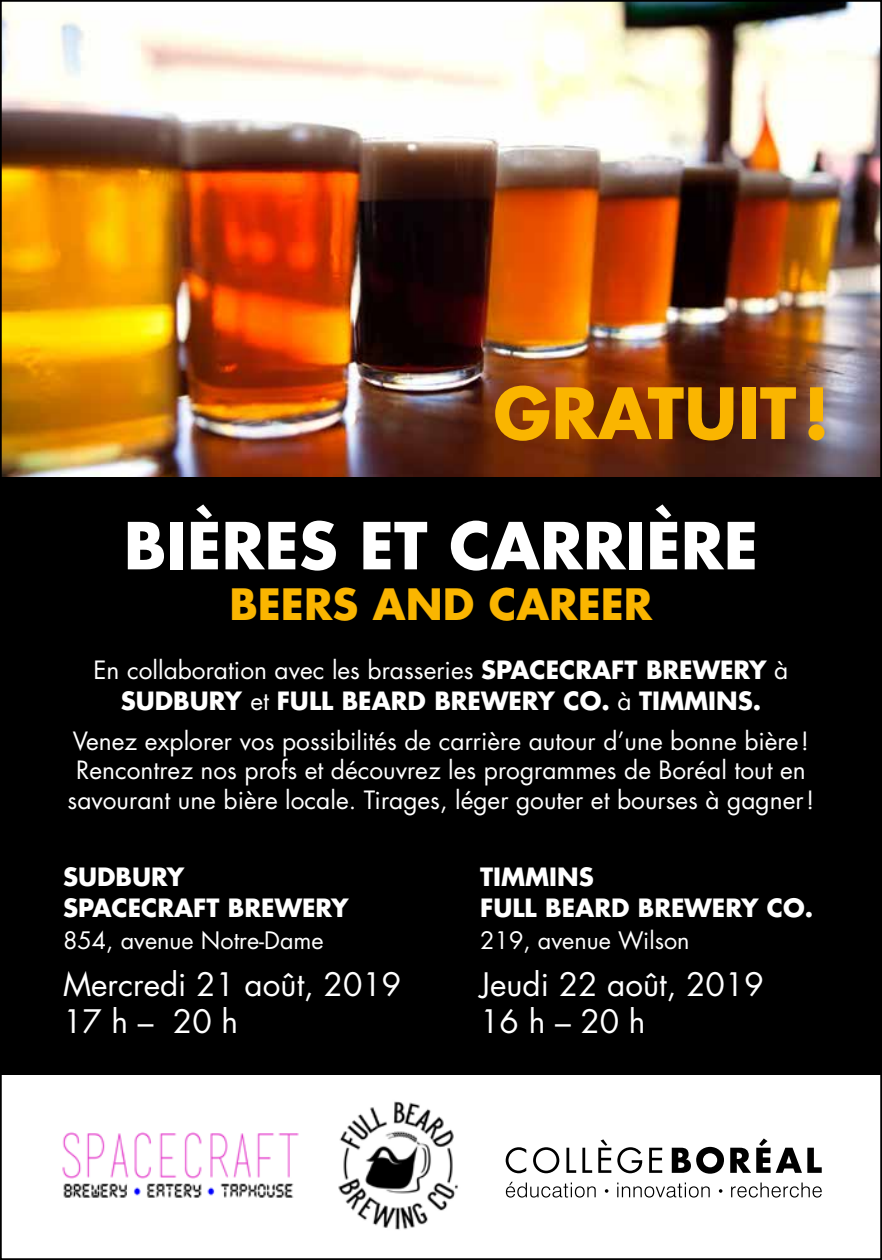
<style>
.page{position:relative;width:882px;height:1260px;background:#fff}
.page>*{position:absolute;margin:0;border:0;box-sizing:border-box;transform-origin:0 0}
.t1{font:700 68.77px "Futura";color:#fab500}
.t2{font:700 63px "Futura";color:#fff}
.t3{font:700 42px "Futura";color:#fab500}
.t4{font:31.5px/36.8px "Futura";color:#fff}
.t5{font:24.5px/29.4px "Futura";color:#fff;text-align:center}
.t6{font:700 24.5px/31.5px "Futura";color:#fff}
.t7{font:23.45px "Futura";color:#fff}
.s1{font-weight:400}
</style>
<div class="page">
<div style="left:0;top:0;width:882px;height:1075px;background:#000"></div>
<img style="left:3px;top:3px;width:876px;height:473px">
<img style="left:62px;top:1132px;width:237px;height:66px">
<img style="left:338px;top:1101px;width:120px;height:129px">
<svg style="left:506px;top:1182px;width:90px;height:16px"></svg>
<svg style="left:605px;top:1189px;width:3px;height:4px"></svg>
<svg style="left:617px;top:1183px;width:93px;height:15px"></svg>
<svg style="left:719px;top:1189px;width:3px;height:4px"></svg>
<svg style="left:731px;top:1183px;width:91px;height:15px"></svg>
<svg style="left:506px;top:1147px;width:20px;height:26px"></svg>
<svg style="left:533px;top:1147px;width:26px;height:26px"></svg>
<svg style="left:566px;top:1148px;width:10px;height:25px"></svg>
<svg style="left:582px;top:1148px;width:10px;height:25px"></svg>
<svg style="left:598px;top:1139px;width:13px;height:34px"></svg>
<svg style="left:617px;top:1147px;width:25px;height:26px"></svg>
<svg style="left:649px;top:1148px;width:13px;height:25px"></svg>
<svg style="left:672px;top:1147px;width:52px;height:27px"></svg>
<svg style="left:730px;top:1138px;width:92px;height:35px"></svg>
<h1 class="t1" style="left:493px;top:368px;width:338px">GRATUIT!</h1>
<h2 class="t2" style="left:124px;top:504px;width:636px">BIÈRES ET CARRIÈRE</h2>
<h3 class="t3" style="left:229px;top:576px;width:425px">BEERS AND CAREER</h3>
<p class="t6" style="left:94px;top:653px;width:696px;text-align:center"><span class="s1">En collaboration avec les brasseries</span> SPACECRAFT BREWERY <span class="s1">à<br></span>SUDBURY <span class="s1">et</span> FULL BEARD BREWERY CO. <span class="s1">à</span> TIMMINS.</p>
<p class="t5" style="left:68px;top:727px;width:748px">Venez explorer vos possibilités de carrière autour d’une bonne bière!<br>Rencontrez nos profs et découvrez les programmes de Boréal tout en savourant une bière locale. Tirages, léger gouter et bourses à gagner!</p>
<p class="t6" style="left:63px;top:861px;width:287px">SUDBURY<br>SPACECRAFT BREWERY</p>
<p class="t7" style="left:63px;top:925px;width:262px">854, avenue Notre-Dame</p>
<p class="t4" style="left:63px;top:966px;width:340px">Mercredi 21 août, 2019<br>17 h – 20 h</p>
<p class="t6" style="left:480px;top:861px;width:335px">TIMMINS<br>FULL BEARD BREWERY CO.</p>
<p class="t7" style="left:480px;top:925px;width:211px">219, avenue Wilson</p>
<p class="t4" style="left:480px;top:966px;width:285px">Jeudi 22 août, 2019<br>16 h – 20 h</p>
</div>
